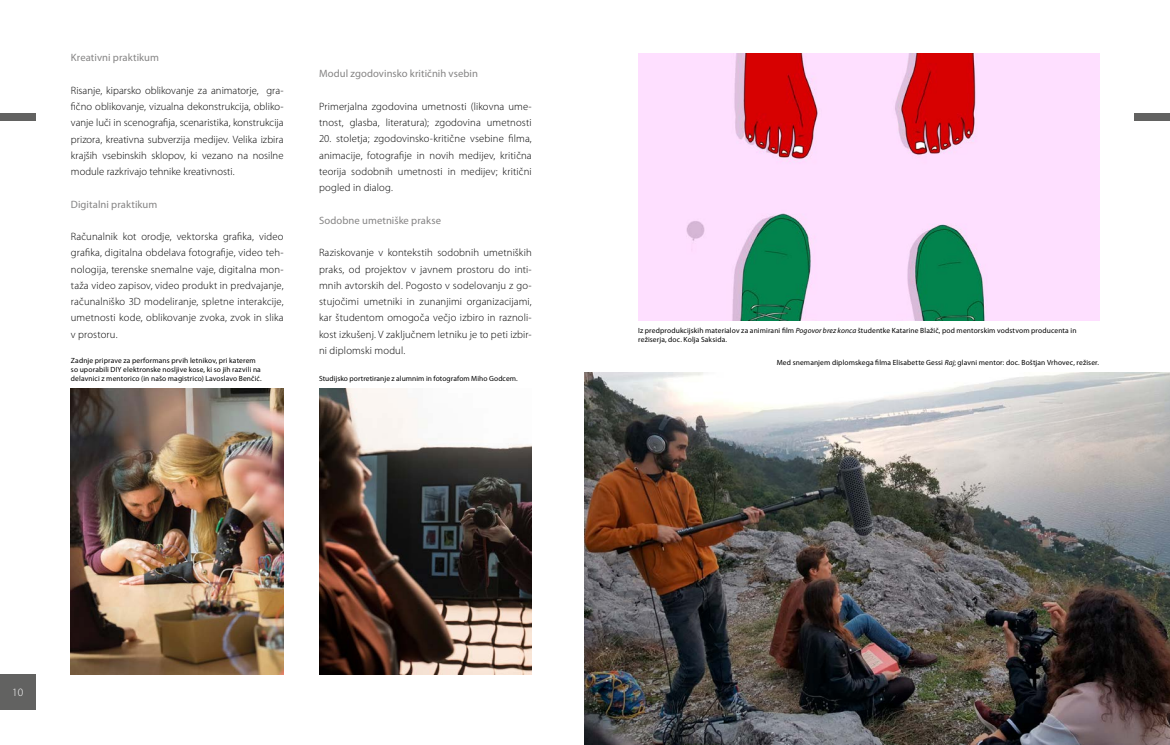
<style>
.page{position:relative;width:1170px;height:745px;background:#fff}
.page>*{position:absolute;margin:0;border:0;box-sizing:border-box;transform-origin:0 0}
.t1{font:300 11.25px "Myriad Pro";color:#fff}
.t2{font:300 10.62px/16.2px "Myriad Pro";letter-spacing:.01em;color:#000;text-align:justify}
.t3{font:10.62px "Myriad Pro";letter-spacing:.005em;color:#858484}
.t4{font:7.5px/9px "Myriad Pro";letter-spacing:.015em;color:#000}
.s1{font-style:italic}
</style>
<div class="page">
<div style="left:0;top:673px;width:35px;height:36px;background:#626261"></div>
<div style="left:0;top:113px;width:35px;height:7px;background:#626261"></div>
<div style="left:1134px;top:113px;width:35px;height:7px;background:#626261"></div>
<img style="left:71px;top:388px;width:212px;height:285px">
<img style="left:319px;top:388px;width:212px;height:285px">
<img style="left:585px;top:372px;width:584px;height:372px">
<img style="left:638px;top:53px;width:460px;height:267px">
<p class="t3" style="left:71px;top:51px;width:90px">Kreativni praktikum</p>
<p class="t2" style="left:71px;top:82px;width:214px">Risanje, kiparsko oblikovanje za animatorje, gra&shy;fično oblikovanje, vizualna dekonstrukcija, obliko&shy;vanje luči in scenografija, scenaristika, konstrukcija prizora, kreativna subverzija medijev. Velika izbira krajših vsebinskih sklopov, ki vezano na nosilne module razkrivajo tehnike kreativnosti.</p>
<p class="t3" style="left:71px;top:197px;width:88px">Digitalni praktikum</p>
<p class="t2" style="left:71px;top:228px;width:214px">Računalnik kot orodje, vektorska grafika, video grafika, digitalna obdelava fotografije, video teh&shy;nologija, terenske snemalne vaje, digitalna mon&shy;taža video zapisov, video produkt in predvajanje, računalniško 3D modeliranje, spletne interakcije, umetnosti kode, oblikovanje zvoka, zvok in slika v prostoru.</p>
<p class="t4" style="left:71px;top:355px;width:192px">Zadnje priprave za performans prvih letnikov, pri katerem so uporabili DIY elektronske nosljive kose, ki so jih razvili na delavnici z mentorico (in našo magistrico) Lavoslavo Benčić.</p>
<p class="t3" style="left:319px;top:67px;width:160px">Modul zgodovinsko kritičnih vsebin</p>
<p class="t2" style="left:319px;top:98px;width:214px">Primerjalna zgodovina umetnosti (likovna ume&shy;tnost, glasba, literatura); zgodovina umetnosti</p>
<p class="t2" style="left:319px;top:131px;width:214px">20. stoletja; zgodovinsko-kritične vsebine filma, animacije, fotografije in novih medijev, kritična teorija sodobnih umetnosti in medijev; kritični pogled in dialog.</p>
<p class="t3" style="left:319px;top:213px;width:123px">Sodobne umetniške prakse</p>
<p class="t2" style="left:319px;top:244px;width:214px">Raziskovanje v kontekstih sodobnih umetniških praks, od projektov v javnem prostoru do inti&shy;mnih avtorskih del. Pogosto v sodelovanju z go&shy;stujočimi umetniki in zunanjimi organizacijami, kar študentom omogoča večjo izbiro in raznoli&shy;kost izkušenj. V zaključnem letniku je to peti izbir&shy;ni diplomski modul.</p>
<p class="t4" style="left:319px;top:373px;width:200px">Studijsko portretiranje z alumnim in fotografom Miho Godcem.</p>
<p class="t4" style="left:638px;top:326px;width:440px">Iz predprodukcijskih materialov za animirani film <span class="s1">Pogovor brez konca</span> študentke Katarine Blažič, pod mentorskim vodstvom producenta in režiserja, doc. Kolja Saksida.</p>
<p class="t4" style="left:776px;top:358px;width:324px">Med snemanjem diplomskega filma Elisabette Gessi <span class="s1">Raj</span>; glavni mentor: doc. Boštjan Vrhovec, režiser.</p>
<p class="t1" style="left:12px;top:685px;width:12px">10</p>
</div>
